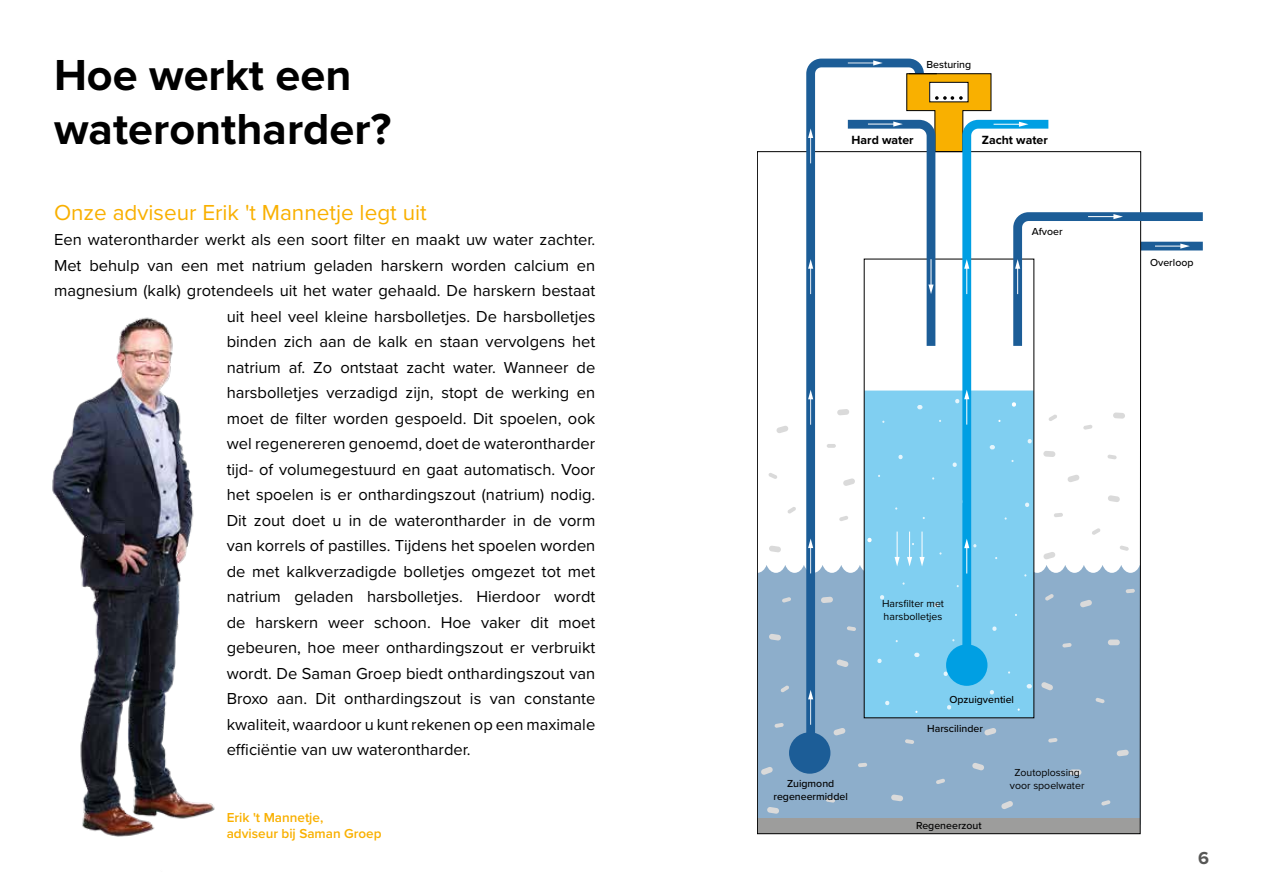
<style>
.page{position:relative;width:1263px;height:893px;background:#fff}
.page>*{position:absolute;margin:0;border:0;box-sizing:border-box;transform-origin:0 0}
.t1{font:700 45px/54px "Proxima Nova";color:#000}
.t2{font:22.5px "Proxima Nova";color:#f9b000}
.t3{font:700 18px "Proxima Nova";color:#575756}
.t4{font:16.5px "Proxima Nova";color:#000}
.t5{font:600 13.5px/15.8px "Proxima Nova";color:#f9b000}
.t6{font:700 12.3px "Proxima Nova";color:#000}
.t7{font:500 10.5px/12.6px "Proxima Nova";color:#000;text-align:center}
.t8{font:10.5px/12.6px "Proxima Nova";color:#000}
</style>
<div class="page">
<svg style="left:757px;top:151px;width:384px;height:684px"></svg>
<div style="left:789px;top:732px;width:41px;height:42px;background:#1c5d97;border-radius:50%"></div>
<svg style="left:958px;top:361px;width:99px;height:296px"></svg>
<svg style="left:802px;top:58px;width:126px;height:688px"></svg>
<svg style="left:808px;top:60px;width:75px;height:665px"></svg>
<div style="left:946px;top:644px;width:41px;height:42px;background:#009fe3;border-radius:50%"></div>
<svg style="left:954px;top:390px;width:15px;height:35px"></svg>
<svg style="left:964px;top:539px;width:12px;height:34px"></svg>
<svg style="left:839px;top:73px;width:364px;height:288px"></svg>
<img style="left:52px;top:317px;width:163px;height:520px">
<h1 class="t1" style="left:54px;top:47px;width:339px">Hoe werkt een waterontharder?</h1>
<h2 class="t2" style="left:54px;top:195px;width:374px">Onze adviseur Erik 't Mannetje legt uit</h2>
<p class="t4" style="left:54px;top:227px;width:543px">Een waterontharder werkt als een soort filter en maakt uw water zachter.</p>
<p class="t4" style="left:54px;top:253px;width:543px">Met behulp van een met natrium geladen harskern worden calcium en</p>
<p class="t4" style="left:54px;top:278px;width:543px">magnesium (kalk) grotendeels uit het water gehaald. De harskern bestaat</p>
<p class="t4" style="left:227px;top:304px;width:370px">uit heel veel kleine harsbolletjes. De harsbolletjes</p>
<p class="t4" style="left:227px;top:329px;width:370px">binden zich aan de kalk en staan vervolgens het</p>
<p class="t4" style="left:227px;top:355px;width:370px">natrium af. Zo ontstaat zacht water. Wanneer de</p>
<p class="t4" style="left:227px;top:380px;width:370px">harsbolletjes verzadigd zijn, stopt de werking en</p>
<p class="t4" style="left:227px;top:406px;width:370px">moet de filter worden gespoeld. Dit spoelen, ook</p>
<p class="t4" style="left:227px;top:431px;width:370px">wel regenereren genoemd, doet de waterontharder</p>
<p class="t4" style="left:227px;top:457px;width:370px">tijd- of volumegestuurd en gaat automatisch. Voor</p>
<p class="t4" style="left:227px;top:482px;width:370px">het spoelen is er onthardingszout (natrium) nodig.</p>
<p class="t4" style="left:227px;top:508px;width:370px">Dit zout doet u in de waterontharder in de vorm</p>
<p class="t4" style="left:227px;top:533px;width:370px">van korrels of pastilles. Tijdens het spoelen worden</p>
<p class="t4" style="left:227px;top:559px;width:370px">de met kalkverzadigde bolletjes omgezet tot met</p>
<p class="t4" style="left:227px;top:584px;width:370px">natrium geladen harsbolletjes. Hierdoor wordt</p>
<p class="t4" style="left:227px;top:610px;width:370px">de harskern weer schoon. Hoe vaker dit moet</p>
<p class="t4" style="left:227px;top:635px;width:370px">gebeuren, hoe meer onthardingszout er verbruikt</p>
<p class="t4" style="left:227px;top:661px;width:370px">wordt. De Saman Groep biedt onthardingszout van</p>
<p class="t4" style="left:227px;top:686px;width:370px">Broxo aan. Dit onthardingszout is van constante</p>
<p class="t4" style="left:227px;top:712px;width:370px">kwaliteit, waardoor u kunt rekenen op een maximale</p>
<p class="t4" style="left:227px;top:737px;width:245px">efficiëntie van uw waterontharder.</p>
<p class="t5" style="left:227px;top:809px;width:156px">Erik 't Mannetje,<br>adviseur bij Saman Groep</p>
<p class="t7" style="left:926px;top:57px;width:46px">Besturing</p>
<p class="t6" style="left:852px;top:130px;width:64px">Hard water</p>
<p class="t6" style="left:982px;top:130px;width:68px">Zacht water</p>
<p class="t7" style="left:1032px;top:225px;width:32px">Afvoer</p>
<p class="t7" style="left:1150px;top:255px;width:45px">Overloop</p>
<p class="t7" style="left:773px;top:777px;width:76px">Zuigmond regeneermiddel</p>
<p class="t8" style="left:882px;top:597px;width:64px">Harsfilter met harsbolletjes</p>
<p class="t7" style="left:949px;top:692px;width:66px">Opzuigventiel</p>
<p class="t7" style="left:927px;top:721px;width:57px">Harscilinder</p>
<p class="t7" style="left:916px;top:818px;width:67px">Regeneerzout</p>
<p class="t8" style="left:1010px;top:766px;width:76px;text-align:center">Zoutoplossing voor spoelwater</p>
<p class="t3" style="left:1198px;top:844px;width:12px">6</p>
</div>
